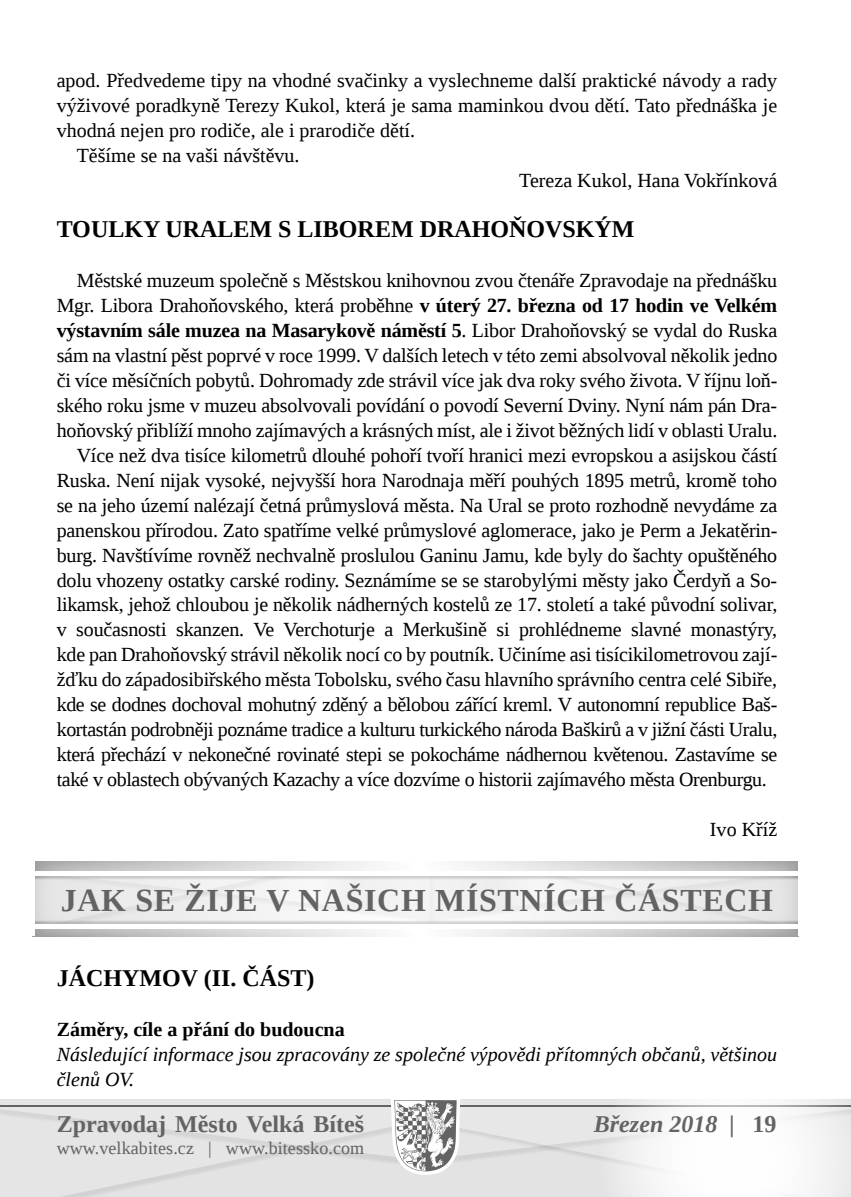
<style>
.page{position:relative;width:851px;height:1197px;background:#fff}
.page>*{position:absolute;margin:0;border:0;box-sizing:border-box;transform-origin:0 0}
.t1{font:700 32px "Liberation Serif";letter-spacing:.02em;color:#646363}
.t2{font:700 24px "Liberation Serif";color:#000}
.t3{font:700 24px "Liberation Serif";color:#646363}
.t4{font:italic 700 24px "Liberation Serif";color:#646363}
.t5{font:20px "Liberation Serif";letter-spacing:-.01em;color:#000}
.t6{font:700 20px "Liberation Serif";letter-spacing:-.01em;color:#000}
.t7{font:italic 20px/25px "Liberation Serif";color:#000}
.t8{font:18px "Liberation Serif";letter-spacing:.005em;color:#646363}
.s1{font-weight:700}
.s2{font-weight:400}
.s3{font-style:normal}
</style>
<div class="page">
<svg style="left:0;top:1099px;width:598px;height:97px;background:#ddd"></svg>
<svg style="left:598px;top:1099px;width:252px;height:97px"></svg>
<svg style="left:35px;top:861px;width:761px;height:74px;fill:#ededed"></svg>
<p class="t5" style="left:57px;top:68px;width:722px">apod. Předvedeme tipy na vhodné svačinky a vyslechneme další praktické návody a rady</p>
<p class="t5" style="left:57px;top:93px;width:722px">výživové poradkyně Terezy Kukol, která je sama maminkou dvou dětí. Tato přednáška je</p>
<p class="t5" style="left:57px;top:118px;width:360px">vhodná nejen pro rodiče, ale i prarodiče dětí.</p>
<p class="t5" style="left:77px;top:143px;width:224px">Těšíme se na vaši návštěvu.</p>
<p class="t5" style="left:519px;top:167px;width:259px">Tereza Kukol, Hana Vokřínková</p>
<p class="t2" style="left:57px;top:213px;width:579px">TOULKY URALEM S LIBOREM DRAHOŇOVSKÝM</p>
<p class="t5" style="left:77px;top:267px;width:702px">Městské muzeum společně s Městskou knihovnou zvou čtenáře Zpravodaje na přednášku</p>
<p class="t5" style="left:57px;top:292px;width:722px">Mgr. Libora Drahoňovského, která proběhne <span class="s1">v úterý 27. března od 17 hodin ve Velkém</span></p>
<p class="t6" style="left:57px;top:317px;width:722px">výstavním sále muzea na Masarykově náměstí 5<span class="s2">. Libor Drahoňovský se vydal do Ruska</span></p>
<p class="t5" style="left:57px;top:342px;width:722px">sám na vlastní pěst poprvé v roce 1999. V dalších letech v této zemi absolvoval několik jedno</p>
<p class="t5" style="left:57px;top:367px;width:722px">či více měsíčních pobytů. Dohromady zde strávil více jak dva roky svého života. V říjnu loň-</p>
<p class="t5" style="left:57px;top:392px;width:721px">ského roku jsme v muzeu absolvovali povídání o povodí Severní Dviny. Nyní nám pán Dra-</p>
<p class="t5" style="left:57px;top:417px;width:722px">hoňovský přiblíží mnoho zajímavých a krásných míst, ale i život běžných lidí v oblasti Uralu.</p>
<p class="t5" style="left:77px;top:442px;width:702px">Více než dva tisíce kilometrů dlouhé pohoří tvoří hranici mezi evropskou a asijskou částí</p>
<p class="t5" style="left:57px;top:467px;width:722px">Ruska. Není nijak vysoké, nejvyšší hora Narodnaja měří pouhých 1895 metrů, kromě toho</p>
<p class="t5" style="left:57px;top:492px;width:722px">se na jeho území nalézají četná průmyslová města. Na Ural se proto rozhodně nevydáme za</p>
<p class="t5" style="left:57px;top:517px;width:722px">panenskou přírodou. Zato spatříme velké průmyslové aglomerace, jako je Perm a Jekatěrin-</p>
<p class="t5" style="left:57px;top:542px;width:722px">burg. Navštívíme rovněž nechvalně proslulou Ganinu Jamu, kde byly do šachty opuštěného</p>
<p class="t5" style="left:57px;top:567px;width:722px">dolu vhozeny ostatky carské rodiny. Seznámíme se se starobylými městy jako Čerdyň a So-</p>
<p class="t5" style="left:57px;top:591px;width:722px">likamsk, jehož chloubou je několik nádherných kostelů ze 17. století a také původní solivar,</p>
<p class="t5" style="left:57px;top:616px;width:722px">v současnosti skanzen. Ve Verchoturje a Merkušině si prohlédneme slavné monastýry,</p>
<p class="t5" style="left:57px;top:641px;width:722px">kde pan Drahoňovský strávil několik nocí co by poutník. Učiníme asi tisícikilometrovou zají-</p>
<p class="t5" style="left:57px;top:666px;width:722px">žďku do západosibiřského města Tobolsku, svého času hlavního správního centra celé Sibiře,</p>
<p class="t5" style="left:57px;top:691px;width:722px">kde se dodnes dochoval mohutný zděný a bělobou zářící kreml. V autonomní republice Baš-</p>
<p class="t5" style="left:57px;top:716px;width:722px">kortastán podrobněji poznáme tradice a kulturu turkického národa Baškirů a v jižní části Uralu,</p>
<p class="t5" style="left:57px;top:741px;width:722px">která přechází v nekonečné rovinaté stepi se pokocháme nádhernou květenou. Zastavíme se</p>
<p class="t5" style="left:57px;top:766px;width:711px">také v oblastech obývaných Kazachy a více dozvíme o historii zajímavého města Orenburgu.</p>
<p class="t5" style="left:709px;top:816px;width:69px">Ivo Kříž</p>
<h1 class="t1" style="left:61px;top:878px;width:713px">JAK SE ŽIJE V NAŠICH MÍSTNÍCH ČÁSTECH</h1>
<p class="t2" style="left:57px;top:961px;width:259px">JÁCHYMOV (II. ČÁST)</p>
<p class="t6" style="left:57px;top:1015px;width:289px">Záměry, cíle a přání do budoucna</p>
<p class="t7" style="left:57px;top:1041px;width:722px">Následující informace jsou zpracovány ze společné výpovědi přítomných občanů, většinou členů OV.</p>
<p class="t3" style="left:57px;top:1107px;width:309px">Zpravodaj Město Velká Bíteš</p>
<p class="t8" style="left:57px;top:1135px;width:309px">www.velkabites.cz | www.bitessko.com</p>
<p class="t4" style="left:594px;top:1108px;width:184px">Březen 2018 | <span class="s3">19</span></p>
</div>
